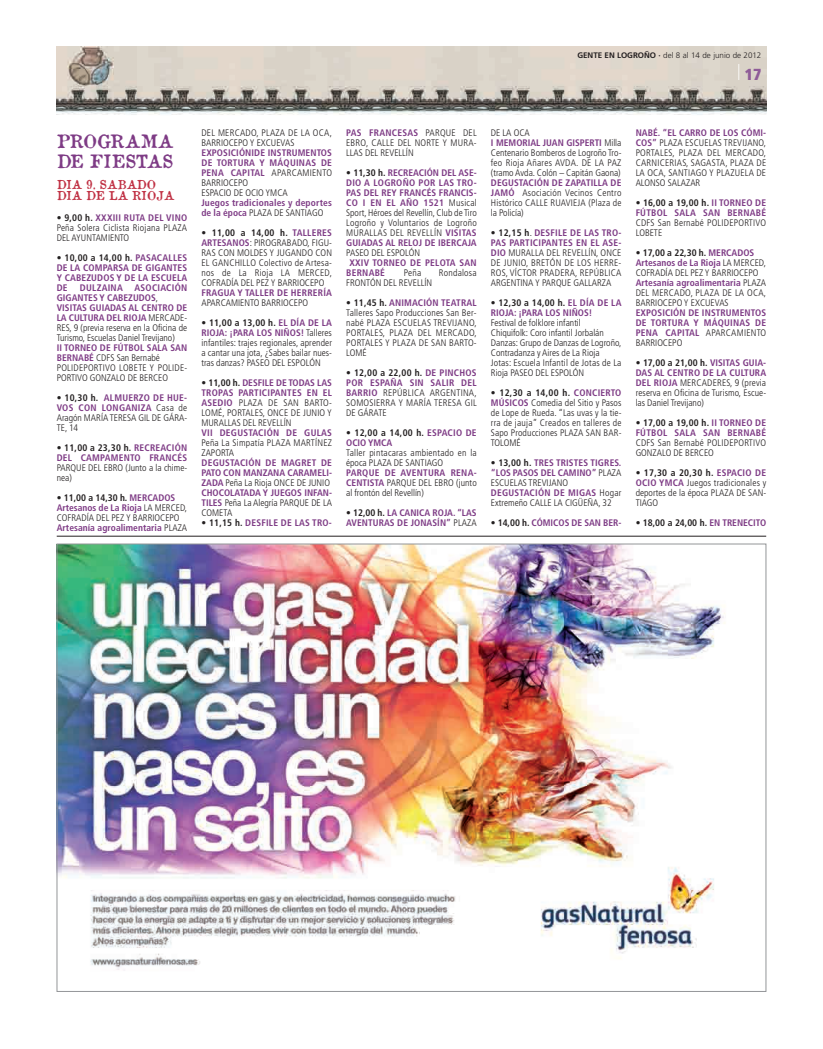
<style>
.page{position:relative;width:823px;height:1049px;background:#fff}
.page>*{position:absolute;margin:0;border:0;box-sizing:border-box;transform-origin:0 0}
.t1{font:18px/20px "Old Newspaper Types";color:#7e3b85}
.t2{font:900 condensed 16px "Frutiger";color:#8f5c98}
.t3{font:12px/11px "Old Newspaper Types";color:#c03144}
.t4{font:300 condensed 9.5px/10px "Frutiger";color:#231f20;text-align:justify}
.t5{font:700 condensed 9.5px/10px "Frutiger";letter-spacing:.015em;color:#7e3b85}
.t6{font:300 condensed 9.5px/10px "Frutiger";letter-spacing:.025em;color:#231f20}
.t7{font:700 condensed 9.5px "Frutiger";color:#231f20}
.t8{font:300 8px "Frutiger";color:#231f20}
.s1{font-weight:700}
.s2{font-weight:700;color:#7e3b85}
.s3{color:#231f20}
.s4{font-weight:300;color:#231f20}
.s5{color:#7e3b85}
</style>
<div class="page">
<img style="left:57px;top:47px;width:708px;height:68px">
<img style="left:59px;top:546px;width:666px;height:425px">
<hr style="left:57px;top:536px;width:708px;height:1px;background:#231f20">
<p class="t8" style="left:577px;top:52px;width:185px"><span class="s1">GENTE EN LOGROÑO ·</span> del 8 al 14 de junio de 2012</p>
<h2 class="t2" style="left:736px;top:68px;width:26px"><sup>|</sup> 17</h2>
<h1 class="t1" style="left:57px;top:133px;width:118px">PROGRAMA<br>DE FIESTAS</h1>
<p class="t3" style="left:57px;top:180px;width:119px">DIA 9. SABADO<br>DIA DE LA RIOJA</p>
<p class="t4" style="left:57px;top:213px;width:132px"><span class="s1">• 9,00 h.</span> <span class="s2">XXXIII RUTA DEL VINO </span>Peña Solera Ciclista Riojana PLAZA DEL AYUNTAMIENTO</p>
<p class="t5" style="left:57px;top:253px;width:132px;text-align:justify"><span class="s3">• 10,00 a 14,00 h.</span> PASACALLES DE LA COMPARSA DE GIGANTES Y CABEZUDOS Y DE LA ESCUELA DE</p>
<p class="t5" style="left:57px;top:283px;width:132px;text-indent:23px">DULZAINA ASOCIACIÓN<br>GIGANTES Y CABEZUDOS<span class="s4">,<br></span>VISITAS GUIADAS AL CENTRO DE<br>LA CULTURA DEL RIOJA <span class="s4">MERCADE-<br>RES, 9 (previa reserva en la Oficina de<br>Turismo, Escuelas Daniel Trevijano)</span></p>
<p class="t4" style="left:57px;top:343px;width:132px;text-align:left"><span class="s2">II TORNEO DE FÚTBOL SALA SAN<br>BERNABÉ</span> CDFS San Bernabé<br>POLIDEPORTIVO LOBETE Y POLIDE-<br>PORTIVO GONZALO DE BERCEO</p>
<p class="t4" style="left:57px;top:393px;width:132px"><span class="s1">• 10,30 h.</span> <span class="s2">ALMUERZO DE HUE-VOS CON LONGANIZA</span> Casa de Aragón MARÍA TERESA GIL DE GÁRA-TE, 14</p>
<p class="t5" style="left:57px;top:443px;width:132px"><span class="s3">• 11,00 a 23,30 h.</span> RECREACIÓN<br>DEL CAMPAMENTO FRANCÉS</p>
<p class="t4" style="left:57px;top:463px;width:132px">PARQUE DEL EBRO (Junto a la chime&shy;nea)</p>
<p class="t5" style="left:57px;top:493px;width:132px"><span class="s3">• 11,00 a 14,30 h.</span> MERCADOS<br>Artesanos de La Rioja <span class="s4">LA MERCED,<br>COFRADÍA DEL PEZ Y BARRIOCEPO<br></span>Artesanía agroalimentaria <span class="s4">PLAZA</span></p>
<p class="t4" style="left:201px;top:129px;width:132px">DEL MERCADO, PLAZA DE LA OCA,<br>BARRIOCEPO Y EXCUEVAS</p>
<p class="t5" style="left:201px;top:149px;width:132px">EXPOSICIÓNIDE INSTRUMENTOS<br>DE TORTURA Y MÁQUINAS DE<br>PENA CAPITAL <span class="s4">APARCAMIENTO<br>BARRIOCEPO<br>ESPACIO DE OCIO YMCA</span></p>
<p class="t5" style="left:201px;top:199px;width:132px">Juegos tradicionales y deportes de la época <span class="s4">PLAZA DE SANTIAGO</span></p>
<p class="t4" style="left:201px;top:229px;width:132px"><span class="s1">• 11,00 a 14,00 h.</span> <span class="s2">TALLERES ARTESANOS</span>: PIROGRABADO, FIGU-RAS CON MOLDES Y JUGANDO CON EL GANCHILLO Colectivo de Artesa&shy;nos de La Rioja LA MERCED, COFRADÍA DEL PEZ Y BARRIOCEPO</p>
<p class="t5" style="left:201px;top:289px;width:132px">FRAGUA Y TALLER DE HERRERÍA</p>
<p class="t4" style="left:201px;top:299px;width:108px">APARCAMIENTO BARRIOCEPO</p>
<p class="t4" style="left:201px;top:319px;width:132px"><span class="s1">• 11,00 a 13,00 h.</span> <span class="s2">EL DÍA DE LA RIOJA: ¡PARA LOS NIÑOS!</span> Talleres infantiles: trajes regionales, aprender a cantar una jota, ¿Sabes bailar nues&shy;tras danzas? PASEO DEL ESPOLÓN</p>
<p class="t4" style="left:201px;top:379px;width:132px"><span class="s1">• 11,00 h.</span> <span class="s2">DESFILE DE TODAS LAS TROPAS PARTICIPANTES EN EL ASEDIO</span> PLAZA DE SAN BARTO-LOMÉ, PORTALES, ONCE DE JUNIO Y MURALLAS DEL REVELLÍN</p>
<p class="t5" style="left:201px;top:429px;width:132px">VII DEGUSTACIÓN DE GULAS</p>
<p class="t6" style="left:201px;top:439px;width:132px">Peña La Simpatía PLAZA MARTÍNEZ<br>ZAPORTA</p>
<p class="t5" style="left:201px;top:459px;width:132px">DEGUSTACIÓN DE MAGRET DE<br>PATO CON MANZANA CARAMELI-<br>ZADA <span class="s4">Peña La Rioja ONCE DE JUNIO<br></span>CHOCOLATADA Y JUEGOS INFAN-<br>TILES <span class="s4">Peña La Alegría PARQUE DE LA<br>COMETA</span></p>
<p class="t5" style="left:201px;top:519px;width:132px"><span class="s3">• 11,15 h.</span> DESFILE DE LAS TRO-</p>
<p class="t4" style="left:346px;top:129px;width:132px"><span class="s2">PAS FRANCESAS</span> PARQUE DEL EBRO, CALLE DEL NORTE Y MURA-LLAS DEL REVELLÍN</p>
<p class="t5" style="left:346px;top:169px;width:132px;text-align:justify"><span class="s3">• 11,30 h.</span> RECREACIÓN DEL ASE-DIO A LOGROÑO POR LAS TRO-PAS DEL REY FRANCÉS FRANCIS-CO I EN EL AÑO 1521 <span class="s4">Musical Sport, Héroes del Revellín, Club de Tiro Logroño y Voluntarios de Logroño MURALLAS DEL REVELLÍN</span> VISITAS GUIADAS AL RELOJ DE IBERCAJA</p>
<p class="t4" style="left:346px;top:249px;width:75px">PASEO DEL ESPOLÓN</p>
<p class="t5" style="left:346px;top:259px;width:132px;text-indent:3px">XXIV TORNEO DE PELOTA SAN<br>BERNABÉ</p>
<p class="t4" style="left:403px;top:269px;width:19px">Peña</p>
<p class="t6" style="left:438px;top:269px;width:39px">Rondalosa</p>
<p class="t4" style="left:346px;top:279px;width:87px">FRONTÓN DEL REVELLÍN</p>
<p class="t4" style="left:346px;top:299px;width:132px"><span class="s1">• 11,45 h.</span> <span class="s2">ANIMACIÓN TEATRAL </span>Talleres Sapo Producciones San Ber&shy;nabé PLAZA ESCUELAS TREVIJANO, PORTALES, PLAZA DEL MERCADO, PORTALES Y PLAZA DE SAN BARTO-LOMÉ</p>
<p class="t4" style="left:346px;top:369px;width:132px"><span class="s1">• 12,00 a 22,00 h.</span> <span class="s2">DE PINCHOS POR ESPAÑA SIN SALIR DEL BARRIO</span> REPÚBLICA ARGENTINA, SOMOSIERRA Y MARÍA TERESA GIL DE GÁRATE</p>
<p class="t5" style="left:346px;top:429px;width:132px"><span class="s3">• 12,00 a 14,00 h.</span> ESPACIO DE<br>OCIO YMCA</p>
<p class="t6" style="left:346px;top:449px;width:132px">Taller pintacaras ambientado en la época PLAZA DE SANTIAGO</p>
<p class="t4" style="left:346px;top:469px;width:132px"><span class="s2">PARQUE DE AVENTURA RENA-CENTISTA</span> PARQUE DEL EBRO (junto al frontón del Revellín)</p>
<p class="t5" style="left:346px;top:509px;width:132px"><span class="s3">• 12,00 h.</span> LA CANICA ROJA. “LAS<br>AVENTURAS DE JONASÍN” <span class="s4">PLAZA</span></p>
<p class="t4" style="left:490px;top:129px;width:132px;text-align:left">DE LA OCA<br><span class="s2">I MEMORIAL JUAN GISPERTI</span> Milla<br>Centenario Bomberos de Logroño Tro&shy;feo Rioja Añares AVDA. DE LA PAZ (tramo Avda. Colón – Capitán Gaona)</p>
<p class="t4" style="left:490px;top:179px;width:132px"><span class="s2">DEGUSTACIÓN DE ZAPATILLA DE JAMÓ</span> Asociación Vecinos Centro Histórico CALLE RUAVIEJA (Plaza de la Policía)</p>
<p class="t4" style="left:490px;top:229px;width:132px"><span class="s1">• 12,15 h</span>. <span class="s2">DESFILE DE LAS TRO-PAS PARTICIPANTES EN EL ASE-DIO</span> MURALLA DEL REVELLÍN, ONCE DE JUNIO, BRETÓN DE LOS HERRE-ROS, VÍCTOR PRADERA, REPÚBLICA ARGENTINA Y PARQUE GALLARZA</p>
<p class="t5" style="left:490px;top:299px;width:132px"><span class="s3">• 12,30 a 14,00 h.</span> EL DÍA DE LA<br>RIOJA: ¡PARA LOS NIÑOS!</p>
<p class="t4" style="left:490px;top:319px;width:132px;text-align:left">Festival de folklore infantil<br>Chiquifolk: Coro infantil Jorbalán<br>Danzas: Grupo de Danzas de Logroño,<br>Contradanza y Aires de La Rioja<br>Jotas: Escuela Infantil de Jotas de La<br>Rioja PASEO DEL ESPOLÓN</p>
<p class="t4" style="left:490px;top:389px;width:132px"><span class="s1">• 12,30 a 14,00 h.</span> <span class="s2">CONCIERTO MÚSICOS</span> Comedia del Sitio y Pasos de Lope de Rueda. “Las uvas y la tie&shy;rra de jauja” Creados en talleres de Sapo Producciones PLAZA SAN BAR-TOLOMÉ</p>
<p class="t5" style="left:490px;top:459px;width:132px"><span class="s3">• 13,00 h.</span> TRES TRISTES TIGRES. “LOS PASOS DEL CAMINO” <span class="s4">PLAZA<br>ESCUELAS TREVIJANO<br></span>DEGUSTACIÓN DE MIGAS <span class="s4">Hogar<br>Extremeño CALLE LA CIGÜEÑA, 32</span></p>
<p class="t5" style="left:490px;top:519px;width:132px"><span class="s3">• 14,00 h.</span> CÓMICOS DE SAN BER-</p>
<p class="t4" style="left:635px;top:129px;width:132px"><span class="s2">NABÉ. “EL CARRO DE LOS CÓMI-COS”</span> PLAZA ESCUELAS TREVIJANO, PORTALES, PLAZA DEL MERCADO, CARNICERIAS, SAGASTA, PLAZA DE LA OCA, SANTIAGO Y PLAZUELA DE ALONSO SALAZAR</p>
<p class="t5" style="left:635px;top:199px;width:132px"><span class="s3">• 16,00 a 19,00 h.</span> II TORNEO DE<br>FÚTBOL SALA SAN BERNABÉ</p>
<p class="t6" style="left:635px;top:219px;width:132px">CDFS San Bernabé POLIDEPORTIVO<br>LOBETE</p>
<p class="t4" style="left:635px;top:249px;width:132px;text-align:left"><span class="s1">• 17,00 a 22,30 h.</span> <span class="s2">MERCADOS<br>Artesanos de La Rioja</span> LA MERCED,<br>COFRADÍA DEL PEZ Y BARRIOCEPO<br><span class="s2">Artesanía agroalimentaria</span> PLAZA<br>DEL MERCADO, PLAZA DE LA OCA,<br>BARRIOCEPO Y EXCUEVAS</p>
<p class="t5" style="left:635px;top:309px;width:132px;text-align:justify">EXPOSICIÓN DE INSTRUMENTOS DE TORTURA Y MÁQUINAS DE PENA CAPITAL <span class="s4">APARCAMIENTO BARRIOCEPO</span></p>
<p class="t4" style="left:635px;top:359px;width:132px"><span class="s1">• 17,00 a 21,00 h.</span> <span class="s2">VISITAS GUIA-DAS AL CENTRO DE LA CULTURA DEL RIOJA</span> MERCADERES, 9 (previa reserva en Oficina de Turismo, Escue&shy;las Daniel Trevijano)</p>
<p class="t5" style="left:635px;top:419px;width:132px"><span class="s3">• 17,00 a 19,00 h.</span> II TORNEO DE<br>FÚTBOL SALA SAN BERNABÉ</p>
<p class="t6" style="left:635px;top:439px;width:132px">CDFS San Bernabé POLIDEPORTIVO<br>GONZALO DE BERCEO</p>
<p class="t4" style="left:635px;top:469px;width:132px"><span class="s1">• 17,30 a 20,30 h.</span> <span class="s2">ESPACIO DE OCIO YMCA</span> Juegos tradicionales y deportes de la época PLAZA DE SAN-TIAGO</p>
<p class="t7" style="left:635px;top:519px;width:132px">• 18,00 a 24,00 h. <span class="s5">EN TRENECITO</span></p>
</div>
